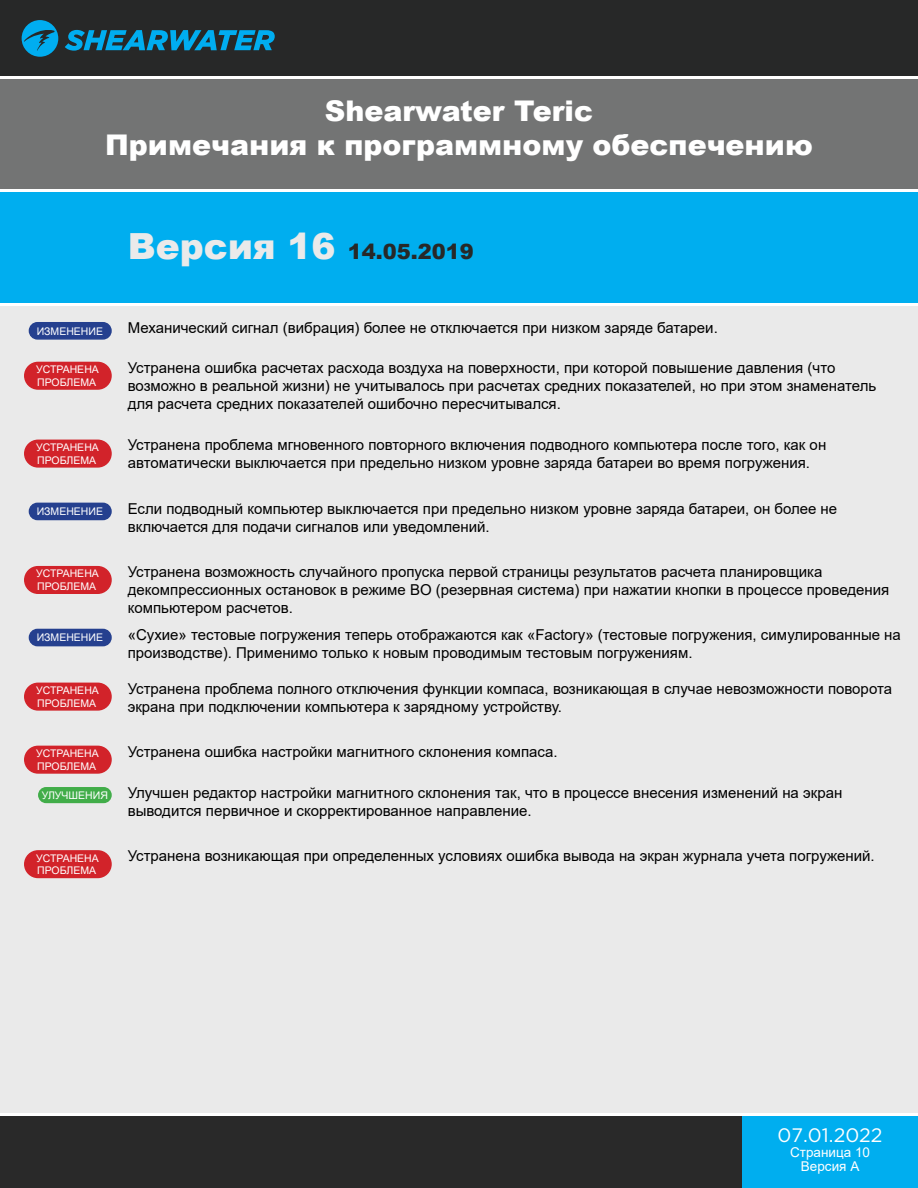
<style>
.page{position:relative;width:918px;height:1188px;background:#fff}
.page>*{position:absolute;margin:0;border:0;box-sizing:border-box;transform-origin:0 0}
.t1{font:900 28.5px/34.2px "Arial";color:#fff;text-align:center}
.t2{font:900 21px "Arial";color:#272828}
.t3{font:19.5px "Gotham HTF";color:#fff}
.t4{font:15px/18px "Arial";color:#000}
.t5{font:13.5px "Arial";color:#fff}
.t6{font:10.5px/12.6px "Arial";color:#fff}
.s1{font-size:36px;color:#eaeaea}
</style>
<div class="page">
<div style="left:0;top:0;width:918px;height:77px;background:#272828"></div>
<div style="left:0;top:1114px;width:918px;height:74px;background:#292929"></div>
<div style="left:0;top:305px;width:918px;height:809px;background:#eaeaea"></div>
<svg style="left:65px;top:30px;width:210px;height:21px"></svg>
<svg style="left:22px;top:20px;width:36px;height:37px"></svg>
<div style="left:0;top:191px;width:918px;height:114px;background:#00aeef"></div>
<div style="left:0;top:77px;width:918px;height:114px;background:#737474"></div>
<div style="left:742px;top:1114px;width:176px;height:74px;background:#00aeef"></div>
<hr style="left:0;top:76px;width:918px;height:3px;background:#fff">
<hr style="left:0;top:189px;width:918px;height:3px;background:#fff">
<hr style="left:0;top:303px;width:918px;height:3px;background:#fff">
<hr style="left:0;top:1113px;width:918px;height:3px;background:#fff">
<div style="left:25px;top:362px;width:86px;height:27px;background:#d2232a;border-radius:13px"></div>
<div style="left:24px;top:362px;width:88px;height:28px;border:2px solid #d2232a;border-radius:13px"></div>
<div style="left:25px;top:440px;width:86px;height:27px;background:#d2232a;border-radius:13px"></div>
<div style="left:24px;top:440px;width:88px;height:28px;border:2px solid #d2232a;border-radius:13px"></div>
<div style="left:25px;top:567px;width:86px;height:26px;background:#d2232a;border-radius:13px"></div>
<div style="left:24px;top:566px;width:88px;height:28px;border:2px solid #d2232a;border-radius:13px"></div>
<div style="left:25px;top:683px;width:86px;height:27px;background:#d2232a;border-radius:13px"></div>
<div style="left:24px;top:683px;width:88px;height:28px;border:2px solid #d2232a;border-radius:13px"></div>
<div style="left:25px;top:746px;width:86px;height:27px;background:#d2232a;border-radius:13px"></div>
<div style="left:24px;top:746px;width:88px;height:28px;border:2px solid #d2232a;border-radius:13px"></div>
<div style="left:25px;top:851px;width:86px;height:26px;background:#d2232a;border-radius:13px"></div>
<div style="left:24px;top:850px;width:88px;height:28px;border:2px solid #d2232a;border-radius:13px"></div>
<div style="left:29px;top:323px;width:82px;height:16px;background:#25408f;border-radius:8px"></div>
<div style="left:29px;top:322px;width:83px;height:18px;border:2px solid #25408f;border-radius:8px"></div>
<div style="left:29px;top:503px;width:82px;height:17px;background:#25408f;border-radius:8px"></div>
<div style="left:29px;top:503px;width:83px;height:17px;border:2px solid #25408f;border-radius:8px"></div>
<div style="left:29px;top:629px;width:82px;height:17px;background:#25408f;border-radius:8px"></div>
<div style="left:29px;top:629px;width:83px;height:17px;border:2px solid #25408f;border-radius:8px"></div>
<div style="left:39px;top:788px;width:72px;height:14px;background:#41ad49;border-radius:7px"></div>
<div style="left:38px;top:787px;width:74px;height:16px;border:2px solid #41ad49;border-radius:7px"></div>
<h1 class="t1" style="left:105px;top:93px;width:709px">Shearwater Teric<br>Примечания к программному обеспечению</h1>
<h2 class="t2" style="left:128px;top:236px;width:347px"><span class="s1">Версия 16</span> 14.05.2019</h2>
<p class="t6" style="left:37px;top:325px;width:68px">ИЗМЕНЕНИЕ</p>
<p class="t4" style="left:128px;top:319px;width:592px">Механический сигнал (вибрация) более не отключается при низком заряде батареи.</p>
<p class="t6" style="left:36px;top:363px;width:64px">УСТРАНЕНА<br>ПРОБЛЕМА</p>
<p class="t6" style="left:36px;top:441px;width:64px">УСТРАНЕНА<br>ПРОБЛЕМА</p>
<p class="t4" style="left:128px;top:358px;width:750px">Устранена ошибка расчетах расхода воздуха на поверхности, при которой повышение давления (что возможно в реальной жизни) не учитывалось при расчетах средних показателей, но при этом знаменатель для расчета средних показателей ошибочно пересчитывался.</p>
<p class="t4" style="left:128px;top:436px;width:700px">Устранена проблема мгновенного повторного включения подводного компьютера после того, как он автоматически выключается при предельно низком уровне заряда батареи во время погружения.</p>
<p class="t6" style="left:37px;top:505px;width:68px">ИЗМЕНЕНИЕ</p>
<p class="t4" style="left:128px;top:499px;width:711px">Если подводный компьютер выключается при предельно низком уровне заряда батареи, он более не включается для подачи сигналов или уведомлений.</p>
<p class="t6" style="left:36px;top:567px;width:64px">УСТРАНЕНА<br>ПРОБЛЕМА</p>
<p class="t4" style="left:128px;top:562px;width:763px">Устранена возможность случайного пропуска первой страницы результатов расчета планировщика декомпрессионных остановок в режиме BO (резервная система) при нажатии кнопки в процессе проведения компьютером расчетов.</p>
<p class="t6" style="left:37px;top:631px;width:68px">ИЗМЕНЕНИЕ</p>
<p class="t4" style="left:128px;top:625px;width:775px">«Сухие» тестовые погружения теперь отображаются как «Factory» (тестовые погружения, симулированные на производстве). Применимо только к новым проводимым тестовым погружениям.</p>
<p class="t6" style="left:36px;top:684px;width:64px">УСТРАНЕНА<br>ПРОБЛЕМА</p>
<p class="t4" style="left:128px;top:679px;width:766px">Устранена проблема полного отключения функции компаса, возникающая в случае невозможности поворота экрана при подключении компьютера к зарядному устройству.</p>
<p class="t6" style="left:36px;top:747px;width:64px">УСТРАНЕНА<br>ПРОБЛЕМА</p>
<p class="t4" style="left:128px;top:742px;width:431px">Устранена ошибка настройки магнитного склонения компаса.</p>
<p class="t6" style="left:42px;top:789px;width:68px">УЛУЧШЕНИЯ</p>
<p class="t4" style="left:128px;top:784px;width:716px">Улучшен редактор настройки магнитного склонения так, что в процессе внесения изменений на экран выводится первичное и скорректированное направление.</p>
<p class="t6" style="left:36px;top:852px;width:64px">УСТРАНЕНА<br>ПРОБЛЕМА</p>
<p class="t4" style="left:128px;top:847px;width:748px">Устранена возникающая при определенных условиях ошибка вывода на экран журнала учета погружений.</p>
<h3 class="t3" style="left:778px;top:1125px;width:107px">07.01.2022</h3>
<p class="t5" style="left:801px;top:1157px;width:60px">Версия А</p>
<p class="t5" style="left:790px;top:1143px;width:81px">Страница 10</p>
</div>
